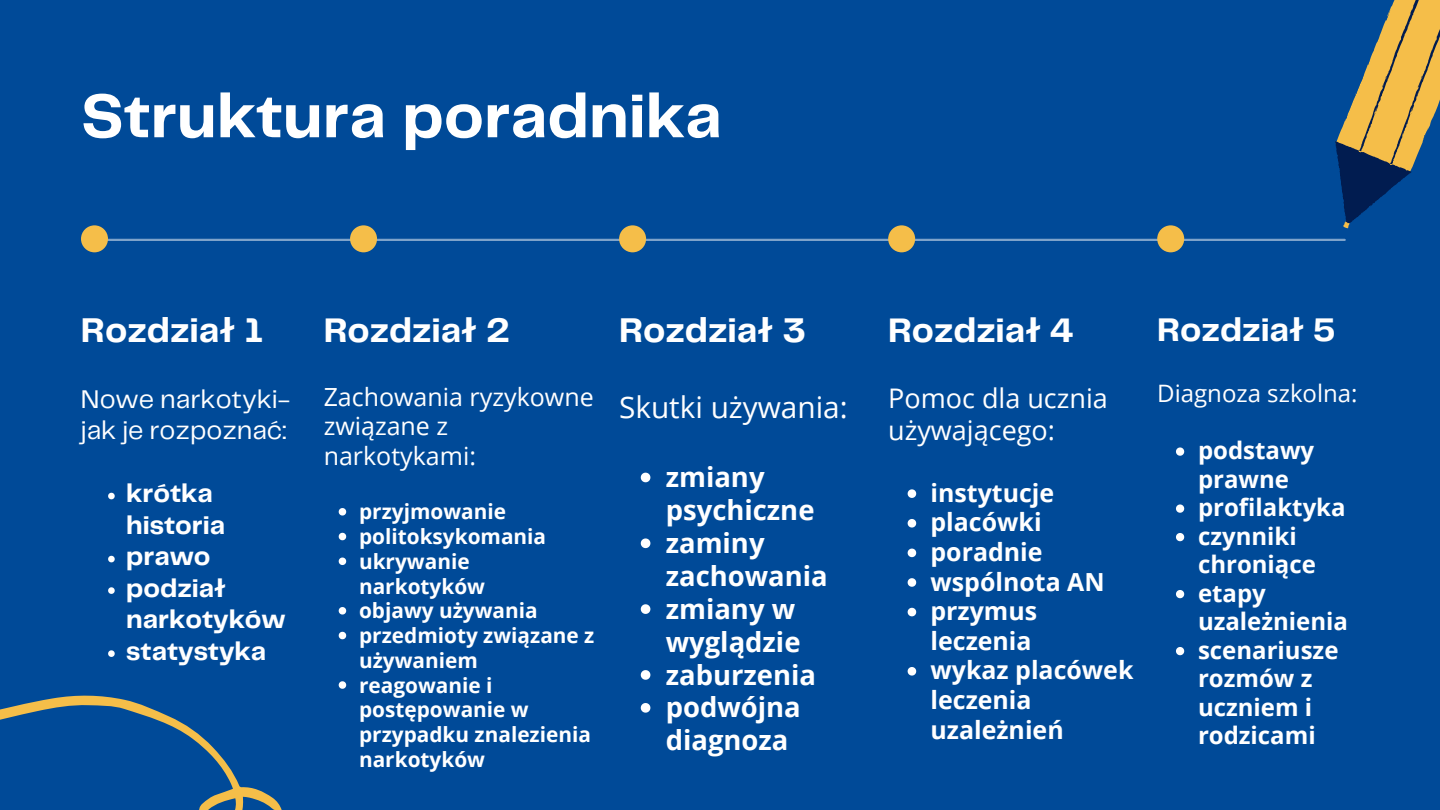
<style>
.page{position:relative;width:1440px;height:810px;background:#004a98}
.page>*{position:absolute;margin:0;border:0;box-sizing:border-box;transform-origin:0 0}
.t1{font:700 64px "Telegraf";color:#fff}
.t2{font:700 35.7px "Telegraf";color:#fff}
.t3{font:700 35.6px "Telegraf";color:#fff}
.t4{font:700 35.4px "Telegraf";color:#fff}
.t5{font:700 35.3px "Telegraf";color:#fff}
.t6{font:700 34px "Telegraf";color:#fff}
.t7{font:29.8px "Open Sans";color:#fff}
.t8{font:700 27.4px/32.9px "Open Sans";color:#fff}
.t9{font:27px/31.9px "Open Sans";color:#fff}
.t10{font:700 26.6px/31.5px "Telegraf";color:#fff}
.t11{font:26.6px/31.5px "Telegraf";color:#fff}
.t12{font:25px/29.2px "Open Sans";color:#fff}
.t13{font:700 24.9px/29.6px "Open Sans";color:#fff}
.t14{font:700 24px/28.5px "Open Sans";color:#fff}
.t15{font:24px "Open Sans";color:#fff}
.t16{font:700 20.8px/24.8px "Open Sans";color:#fff}
</style>
<div class="page">
<svg style="left:1335px;top:0;width:105px;height:229px"></svg>
<hr style="left:92px;top:239px;width:1253px;height:2px;background:#fff">
<svg style="left:0;top:695px;width:282px;height:115px"></svg>
<div style="left:81px;top:225px;width:27px;height:27px;background:#f5be49;border-radius:50%"></div>
<div style="left:350px;top:225px;width:27px;height:27px;background:#f5be49;border-radius:50%"></div>
<div style="left:619px;top:225px;width:27px;height:27px;background:#f5be49;border-radius:50%"></div>
<div style="left:888px;top:225px;width:27px;height:27px;background:#f5be49;border-radius:50%"></div>
<div style="left:1157px;top:225px;width:27px;height:27px;background:#f5be49;border-radius:50%"></div>
<svg style="left:108px;top:493px;width:7px;height:6px"></svg>
<svg style="left:108px;top:556px;width:7px;height:6px"></svg>
<svg style="left:108px;top:587px;width:7px;height:7px"></svg>
<svg style="left:108px;top:650px;width:7px;height:7px"></svg>
<svg style="left:339px;top:508px;width:7px;height:8px"></svg>
<svg style="left:339px;top:533px;width:7px;height:7px"></svg>
<svg style="left:339px;top:558px;width:7px;height:7px"></svg>
<svg style="left:339px;top:607px;width:7px;height:8px"></svg>
<svg style="left:339px;top:632px;width:7px;height:7px"></svg>
<svg style="left:339px;top:681px;width:7px;height:8px"></svg>
<svg style="left:641px;top:473px;width:9px;height:9px"></svg>
<svg style="left:641px;top:538px;width:9px;height:10px"></svg>
<svg style="left:641px;top:604px;width:9px;height:10px"></svg>
<svg style="left:641px;top:670px;width:9px;height:10px"></svg>
<svg style="left:641px;top:703px;width:9px;height:10px"></svg>
<svg style="left:908px;top:489px;width:8px;height:9px"></svg>
<svg style="left:908px;top:519px;width:8px;height:9px"></svg>
<svg style="left:908px;top:549px;width:8px;height:8px"></svg>
<svg style="left:908px;top:578px;width:8px;height:9px"></svg>
<svg style="left:908px;top:608px;width:8px;height:8px"></svg>
<svg style="left:908px;top:667px;width:8px;height:9px"></svg>
<svg style="left:1176px;top:447px;width:8px;height:9px"></svg>
<svg style="left:1176px;top:504px;width:8px;height:9px"></svg>
<svg style="left:1176px;top:533px;width:8px;height:8px"></svg>
<svg style="left:1176px;top:590px;width:8px;height:8px"></svg>
<svg style="left:1176px;top:647px;width:8px;height:8px"></svg>
<h1 class="t1" style="left:81px;top:72px;width:642px">Struktura poradnika</h1>
<h2 class="t2" style="left:81px;top:306px;width:183px">Rozdział 1</h2>
<p class="t11" style="left:81px;top:382px;width:211px">Nowe narkotyki&shy;jak je rozpoznać:</p>
<p class="t10" style="left:126px;top:478px;width:161px">krótka historia prawo podział narkotyków statystyka</p>
<h3 class="t4" style="left:324px;top:306px;width:188px">Rozdział 2</h3>
<p class="t12" style="left:324px;top:382px;width:272px">Zachowania ryzykowne związane z narkotykami:</p>
<p class="t16" style="left:359px;top:499px;width:237px">przyjmowanie politoksykomania ukrywanie narkotyków<br>objawy używania przedmioty związane z używaniem reagowanie i postępowanie w przypadku znalezienia narkotyków</p>
<h3 class="t3" style="left:619px;top:306px;width:188px">Rozdział 3</h3>
<h3 class="t7" style="left:619px;top:387px;width:230px">Skutki używania:</h3>
<h3 class="t8" style="left:666px;top:460px;width:164px">zmiany psychiczne zaminy zachowania zmiany w wyglądzie zaburzenia podwójna diagnoza</h3>
<h3 class="t5" style="left:888px;top:306px;width:187px">Rozdział 4</h3>
<p class="t9" style="left:888px;top:382px;width:221px">Pomoc dla ucznia używającego:</p>
<p class="t13" style="left:931px;top:477px;width:204px">instytucje placówki poradnie wspólnota AN przymus leczenia<br>wykaz placówek leczenia uzależnień</p>
<h3 class="t6" style="left:1157px;top:306px;width:180px">Rozdział 5</h3>
<p class="t15" style="left:1157px;top:377px;width:202px">Diagnoza szkolna:</p>
<p class="t14" style="left:1198px;top:436px;width:152px">podstawy prawne profilaktyka czynniki chroniące etapy uzależnienia scenariusze rozmów z uczniem i rodzicami</p>
</div>
